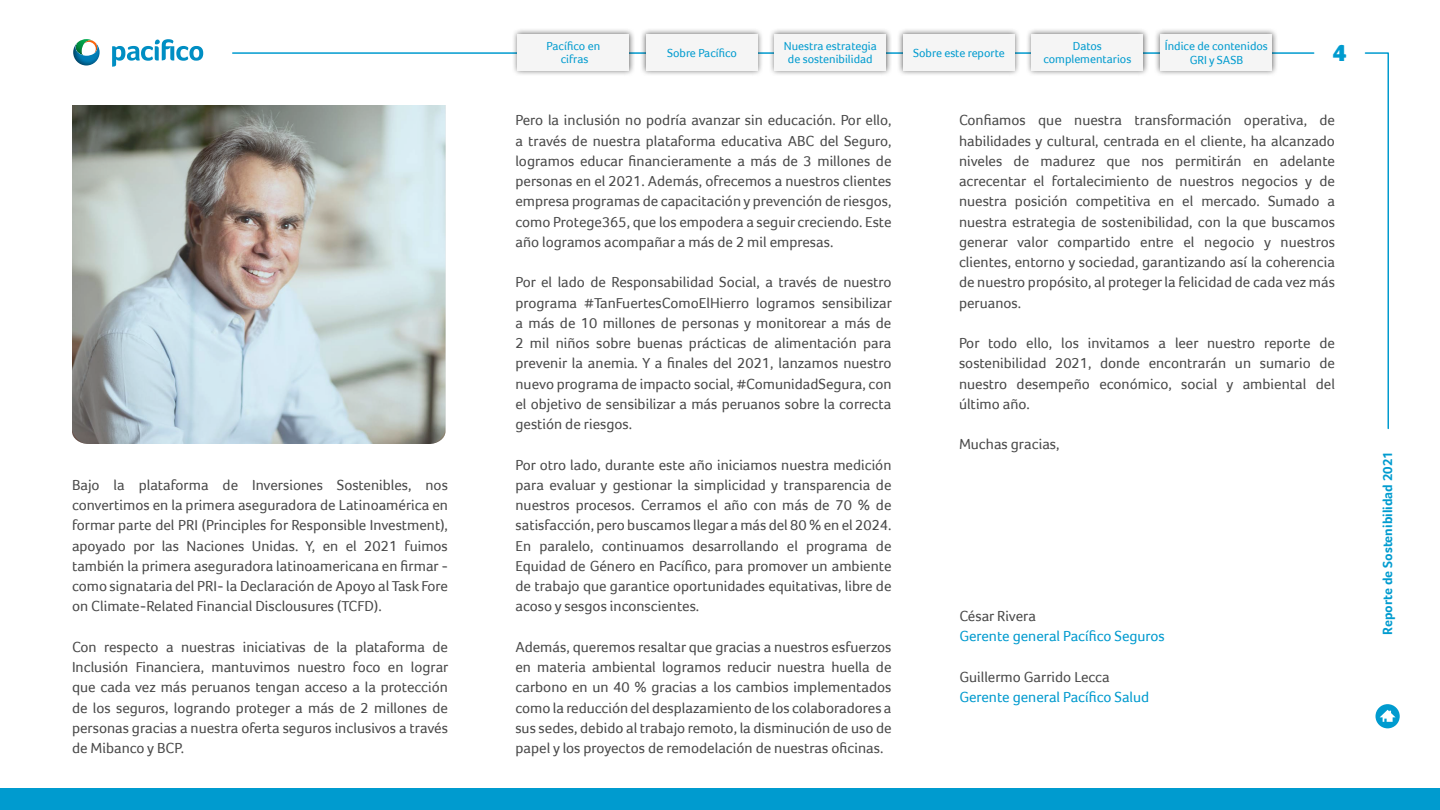
<style>
.page{position:relative;width:1440px;height:810px;background:#fff}
.page>*{position:absolute;margin:0;border:0;box-sizing:border-box;transform-origin:0 0}
.t1{font:900 24px "Foco";color:#009bcf}
.t2{font:15px/20.2px "Foco";color:#494949;text-align:justify}
.t3{font:15px "Foco";color:#009ace}
.t4{font:700 13.5px "Foco";color:#009bcf}
.t5{font:12px/13.5px "Foco";color:#009bcf;text-align:center}
</style>
<div class="page">
<svg style="left:1376px;top:704px;width:24px;height:24px"></svg>
<svg style="left:1364px;top:52px;width:25px;height:378px"></svg>
<hr style="left:233px;top:52px;width:1081px;height:2px;background:#009bcf">
<div style="left:512px;top:28px;width:123px;height:48px;background:#000;opacity:.6"></div>
<div style="left:518px;top:34px;width:111px;height:36px;background:#f5f5f5"></div>
<div style="left:769px;top:28px;width:123px;height:48px;background:#000;opacity:.6"></div>
<div style="left:774px;top:34px;width:112px;height:36px;background:#f5f5f5"></div>
<div style="left:1026px;top:28px;width:123px;height:48px;background:#000;opacity:.6"></div>
<div style="left:1032px;top:34px;width:111px;height:36px;background:#f5f5f5"></div>
<div style="left:640px;top:28px;width:124px;height:48px;background:#000;opacity:.6"></div>
<div style="left:646px;top:34px;width:112px;height:36px;background:#f5f5f5"></div>
<div style="left:897px;top:28px;width:124px;height:48px;background:#000;opacity:.6"></div>
<div style="left:903px;top:34px;width:112px;height:36px;background:#f5f5f5"></div>
<div style="left:1154px;top:28px;width:124px;height:48px;background:#000;opacity:.6"></div>
<div style="left:1160px;top:34px;width:112px;height:36px;background:#f5f5f5"></div>
<div style="left:0;top:789px;width:1440px;height:21px;background:#009bcf"></div>
<img style="left:78px;top:39px;width:8px;height:3px">
<img style="left:84px;top:40px;width:11px;height:2px">
<img style="left:73px;top:42px;width:27px;height:24px">
<svg style="left:112px;top:39px;width:91px;height:28px"></svg>
<svg style="left:72px;top:105px;width:374px;height:339px;background:#b2baba"></svg>
<p class="t2" style="left:72px;top:474px;width:378px">Bajo la plataforma de Inversiones Sostenibles, nos convertimos en la primera aseguradora de Latinoamérica en formar parte del PRI (Principles for Responsible Investment), apoyado por las Naciones Unidas. Y, en el 2021 fuimos también la primera aseguradora latinoamericana en firmar - como signataria del PRI- la Declaración de Apoyo al Task Fore on Climate-Related Financial Disclousures (TCFD).</p>
<p class="t2" style="left:72px;top:636px;width:378px">Con respecto a nuestras iniciativas de la plataforma de Inclusión Financiera, mantuvimos nuestro foco en lograr que cada vez más peruanos tengan acceso a la protección de los seguros, logrando proteger a más de 2 millones de personas gracias a nuestra oferta seguros inclusivos a través de Mibanco y BCP.</p>
<p class="t5" style="left:667px;top:46px;width:71px">Sobre Pacífico</p>
<p class="t5" style="left:913px;top:46px;width:93px">Sobre este reporte</p>
<p class="t5" style="left:1165px;top:39px;width:105px">Índice de contenidos<br>GRI y SASB</p>
<p class="t5" style="left:547px;top:39px;width:55px">Pacífico en cifras</p>
<p class="t5" style="left:784px;top:39px;width:94px">Nuestra estrategia de sostenibilidad</p>
<p class="t5" style="left:1043px;top:39px;width:89px">Datos complementarios</p>
<h1 class="t1" style="left:1333px;top:39px;width:16px">4</h1>
<p class="t2" style="left:516px;top:110px;width:378px">Pero la inclusión no podría avanzar sin educación. Por ello, a través de nuestra plataforma educativa ABC del Seguro, logramos educar financieramente a más de 3 millones de personas en el 2021. Además, ofrecemos a nuestros clientes empresa programas de capacitación y prevención de riesgos, como Protege365, que los empodera a seguir creciendo. Este año logramos acompañar a más de 2 mil empresas.</p>
<p class="t2" style="left:516px;top:272px;width:378px">Por el lado de Responsabilidad Social, a través de nuestro programa #TanFuertesComoElHierro logramos sensibilizar a más de 10 millones de personas y monitorear a más de 2 mil niños sobre buenas prácticas de alimentación para prevenir la anemia. Y a finales del 2021, lanzamos nuestro nuevo programa de impacto social, #ComunidadSegura, con el objetivo de sensibilizar a más peruanos sobre la correcta gestión de riesgos.</p>
<p class="t2" style="left:516px;top:454px;width:378px">Por otro lado, durante este año iniciamos nuestra medición para evaluar y gestionar la simplicidad y transparencia de nuestros procesos. Cerramos el año con más de 70 % de satisfacción, pero buscamos llegar a más del 80 % en el 2024.<br>En paralelo, continuamos desarrollando el programa de Equidad de Género en Pacífico, para promover un ambiente de trabajo que garantice oportunidades equitativas, libre de acoso y sesgos inconscientes.</p>
<p class="t2" style="left:516px;top:636px;width:378px">Además, queremos resaltar que gracias a nuestros esfuerzos en materia ambiental logramos reducir nuestra huella de carbono en un 40 % gracias a los cambios implementados como la reducción del desplazamiento de los colaboradores a sus sedes, debido al trabajo remoto, la disminución de uso de papel y los proyectos de remodelación de nuestras oficinas.</p>
<p class="t2" style="left:959px;top:110px;width:378px">Confiamos que nuestra transformación operativa, de habilidades y cultural, centrada en el cliente, ha alcanzado niveles de madurez que nos permitirán en adelante acrecentar el fortalecimiento de nuestros negocios y de nuestra posición competitiva en el mercado. Sumado a nuestra estrategia de sostenibilidad, con la que buscamos generar valor compartido entre el negocio y nuestros clientes, entorno y sociedad, garantizando así la coherencia de nuestro propósito, al proteger la felicidad de cada vez más peruanos.</p>
<p class="t2" style="left:959px;top:333px;width:378px">Por todo ello, los invitamos a leer nuestro reporte de sostenibilidad 2021, donde encontrarán un sumario de nuestro desempeño económico, social y ambiental del último año.</p>
<p class="t2" style="left:959px;top:434px;width:102px">Muchas gracias,</p>
<p class="t2" style="left:959px;top:606px;width:78px">César Rivera</p>
<p class="t3" style="left:959px;top:628px;width:207px">Gerente general Pacífico Seguros</p>
<p class="t2" style="left:959px;top:667px;width:152px">Guillermo Garrido Lecca</p>
<p class="t3" style="left:959px;top:689px;width:191px">Gerente general Pacífico Salud</p>
<p class="t4" style="left:1380px;top:635px;width:185px;rotate:-90deg">Reporte de Sostenibilidad 2021</p>
</div>
